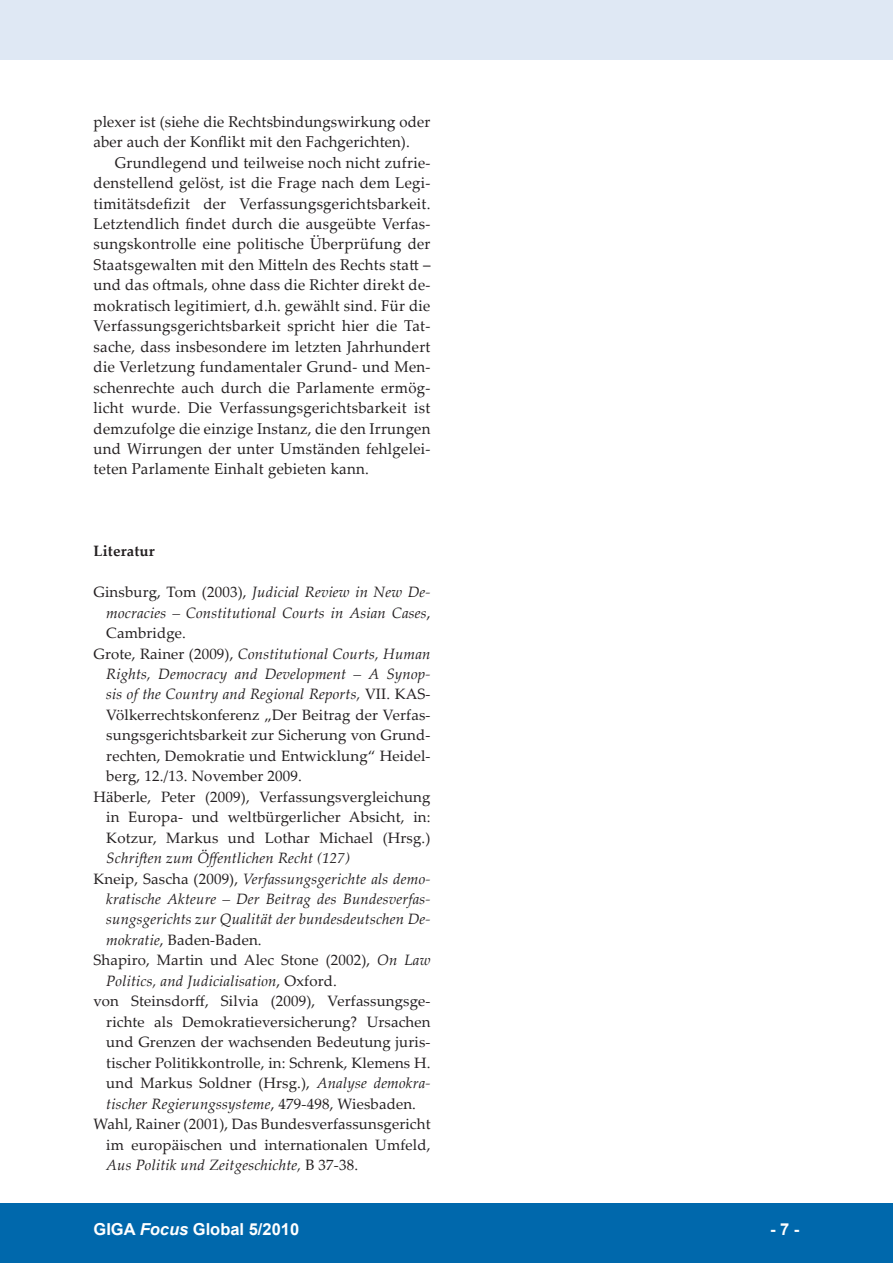
<style>
.page{position:relative;width:893px;height:1263px;background:#fff}
.page>*{position:absolute;margin:0;border:0;box-sizing:border-box;transform-origin:0 0}
.t1{font:700 16.5px "Arial";color:#fff}
.t2{font:15.6px/20.4px "Palatino Linotype";letter-spacing:.01em;color:#231f20;scale:.96 1}
.t3{font:15px "Palatino Linotype";letter-spacing:.01em;color:#231f20}
.t4{font:italic 15px "Palatino Linotype";letter-spacing:.01em;color:#231f20}
.t5{font:700 15px "Palatino Linotype";letter-spacing:.01em;color:#231f20}
.s1{font-style:normal}
.s2{font-style:italic}
</style>
<div class="page">
<div style="left:0;top:1203px;width:893px;height:60px;background:#0068ac"></div>
<div style="left:0;top:0;width:893px;height:60px;background:#dfe8f4"></div>
<p class="t2" style="left:94px;top:111px;width:353px">plexer ist (siehe die Rechtsbindungswirkung oder aber auch der Konflikt mit den Fachgerichten).</p>
<p class="t2" style="left:94px;top:152px;width:353px;text-align:justify;text-indent:21px">Grundlegend und teilweise noch nicht zufrie&shy;denstellend gelöst, ist die Frage nach dem Legi&shy;timitätsdefizit der Verfassungsgerichtsbarkeit.<br>Letztendlich findet durch die ausgeübte Verfas&shy;sungskontrolle eine politische Überprüfung der Staatsgewalten mit den Mitteln des Rechts statt – und das oftmals, ohne dass die Richter direkt de&shy;mokratisch legitimiert, d.h. gewählt sind. Für die Verfassungsgerichtsbarkeit spricht hier die Tat&shy;sache, dass insbesondere im letzten Jahrhundert die Verletzung fundamentaler Grund- und Men&shy;schenrechte auch durch die Parlamente ermög&shy;licht wurde. Die Verfassungsgerichtsbarkeit ist demzufolge die einzige Instanz, die den Irrungen und Wirrungen der unter Umständen fehlgelei&shy;teten Parlamente Einhalt gebieten kann.</p>
<p class="t5" style="left:94px;top:540px;width:63px">Literatur</p>
<p class="t4" style="left:94px;top:581px;width:338px"><span class="s1">Ginsburg, Tom (2003),</span> Judicial Review in New De-</p>
<p class="t4" style="left:106px;top:602px;width:326px">mocracies – Constitutional Courts in Asian Cases<span class="s1">,</span></p>
<p class="t3" style="left:106px;top:622px;width:81px">Cambridge.</p>
<p class="t4" style="left:94px;top:643px;width:338px"><span class="s1">Grote, Rainer (2009),</span> Constitutional Courts, Human</p>
<p class="t4" style="left:106px;top:663px;width:326px">Rights, Democracy and Development – A Synop-</p>
<p class="t4" style="left:106px;top:684px;width:326px">sis of the Country and Regional Reports, <span class="s1">VII. KAS-</span></p>
<p class="t3" style="left:106px;top:704px;width:326px">Völkerrechtskonferenz „Der Beitrag der Verfas-</p>
<p class="t3" style="left:106px;top:725px;width:326px">sungsgerichtsbarkeit zur Sicherung von Grund-</p>
<p class="t3" style="left:106px;top:745px;width:326px">rechten, Demokratie und Entwicklung“ Heidel-</p>
<p class="t3" style="left:106px;top:765px;width:197px">berg, 12./13. November 2009.</p>
<p class="t3" style="left:94px;top:786px;width:338px">Häberle, Peter (2009), Verfassungsvergleichung</p>
<p class="t3" style="left:106px;top:806px;width:326px">in Europa- und weltbürgerlicher Absicht, in:</p>
<p class="t3" style="left:106px;top:827px;width:326px">Kotzur, Markus und Lothar Michael (Hrsg.)</p>
<p class="t4" style="left:106px;top:847px;width:245px">Schriften zum Öffentlichen Recht (127)</p>
<p class="t4" style="left:94px;top:868px;width:338px"><span class="s1">Kneip, Sascha (2009),</span> Verfassungsgerichte als demo-</p>
<p class="t4" style="left:106px;top:888px;width:326px">kratische Akteure – Der Beitrag des Bundesverfas-</p>
<p class="t4" style="left:106px;top:909px;width:326px">sungsgerichts zur Qualität der bundesdeutschen De-</p>
<p class="t3" style="left:106px;top:929px;width:157px"><span class="s2">mokratie</span>, Baden-Baden.</p>
<p class="t3" style="left:94px;top:950px;width:338px">Shapiro, Martin und Alec Stone (2002), <span class="s2">On Law</span></p>
<p class="t4" style="left:106px;top:970px;width:232px">Politics, and Judicialisation<span class="s1">, Oxford.</span></p>
<p class="t3" style="left:94px;top:990px;width:338px">von Steinsdorff, Silvia (2009), Verfassungsge-</p>
<p class="t3" style="left:106px;top:1011px;width:326px">richte als Demokratieversicherung? Ursachen</p>
<p class="t3" style="left:106px;top:1031px;width:326px">und Grenzen der wachsenden Bedeutung juris-</p>
<p class="t3" style="left:106px;top:1052px;width:326px">tischer Politikkontrolle, in: Schrenk, Klemens H.</p>
<p class="t3" style="left:106px;top:1072px;width:326px">und Markus Soldner (Hrsg.), <span class="s2">Analyse demokra-</span></p>
<p class="t4" style="left:106px;top:1093px;width:311px">tischer Regierungssysteme<span class="s1">, 479-498, Wiesbaden.</span></p>
<p class="t3" style="left:94px;top:1113px;width:338px">Wahl, Rainer (2001), Das Bundesverfassunsgericht</p>
<p class="t3" style="left:106px;top:1134px;width:326px">im europäischen und internationalen Umfeld,</p>
<p class="t4" style="left:106px;top:1154px;width:253px">Aus Politik und Zeitgeschichte, <span class="s1">B 37-38.</span></p>
<p class="t1" style="left:94px;top:1218px;width:207px">GIGA <span class="s2">Focus</span> Global 5/2010</p>
<p class="t1" style="left:770px;top:1218px;width:31px">- -</p>
</div>
